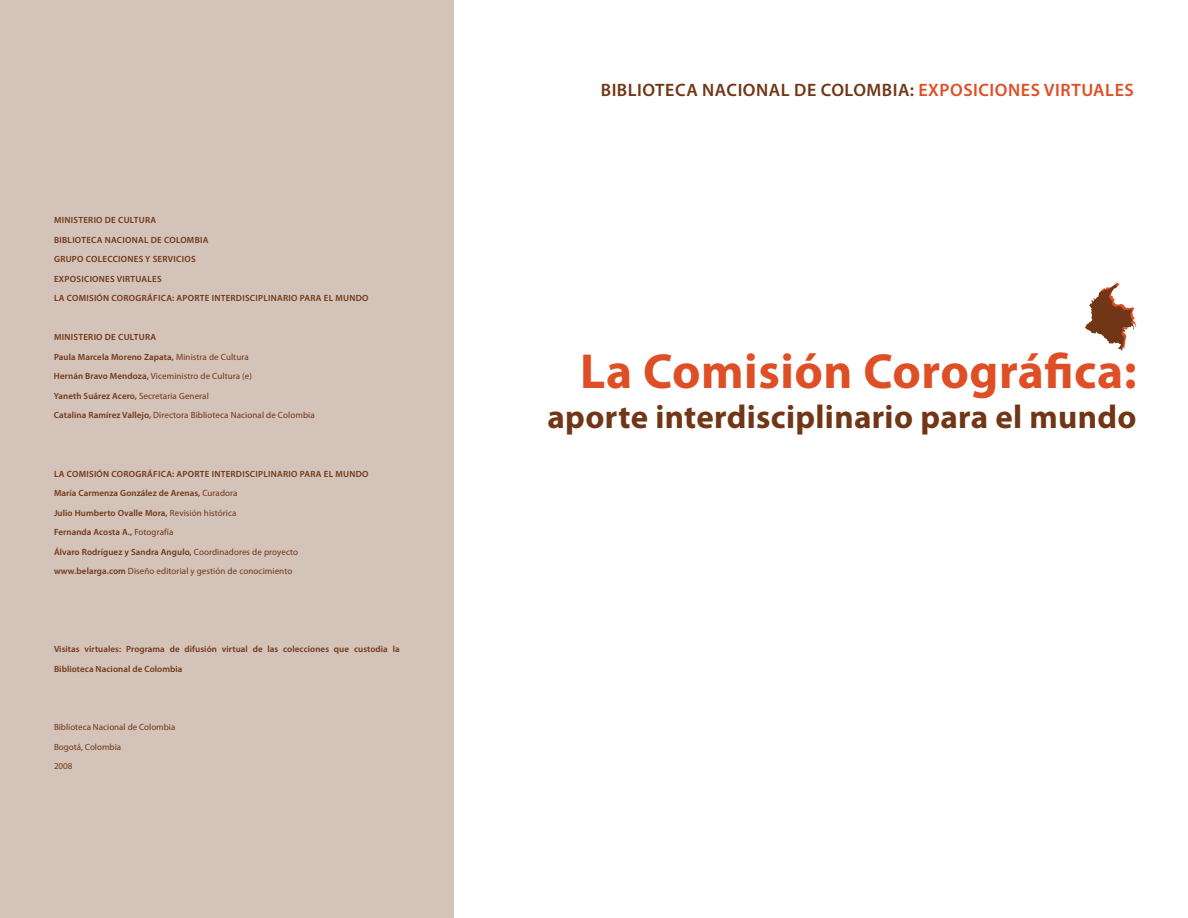
<style>
.page{position:relative;width:1188px;height:918px;background:#fff}
.page>*{position:absolute;margin:0;border:0;box-sizing:border-box;transform-origin:0 0}
.t1{font:700 49.5px "Myriad Pro";letter-spacing:.01em;color:#de4f26}
.t2{font:700 33px "Myriad Pro";letter-spacing:.01em;color:#703616}
.t3{font:600 18px "Myriad Pro";letter-spacing:.03em;color:#703616}
.t4{font:600 9px/19.5px "Myriad Pro";letter-spacing:.03em;color:#703616}
.t5{font:600 9px/19.5px "Myriad Pro";letter-spacing:.01em;color:#703616}
.t6{font:9px/19.5px "Myriad Pro";color:#703616}
.s1{font-weight:400}
.s2{color:#de4f26}
</style>
<div class="page">
<div style="left:0;top:0;width:454px;height:918px;background:#d4c3b9"></div>
<svg style="left:1085px;top:283px;width:52px;height:68px"></svg>
<p class="t4" style="left:54px;top:210px;width:23px">MINISTERIO</p>
<p class="t4" style="left:105px;top:210px;width:20px">DE CULTURA</p>
<p class="t4" style="left:54px;top:230px;width:20px">BIBLIOTECA</p>
<p class="t4" style="left:105px;top:230px;width:13px">NACIO</p>
<p class="t4" style="left:132px;top:230px;width:40px">NAL DE COLOM</p>
<p class="t4" style="left:195px;top:230px;width:11px">BIA</p>
<p class="t4" style="left:54px;top:249px;width:13px">GRUPO</p>
<p class="t4" style="left:86px;top:249px;width:7px">COLECCIO</p>
<p class="t4" style="left:54px;top:249px;width:316px;text-indent:73px">NES Y SERVICIOS<br>Exposiciones Virtuales<br>La comisión corográfica: aporte interdisciplinario para el mundo</p>
<p class="t4" style="left:54px;top:327px;width:262px">Ministerio de Cultura<br>Paula Marcela Moreno Zapata, <span class="s1">Ministra de Cultura<br></span>Hernán Bravo Mendoza, <span class="s1">Viceministro de Cultura (e)<br></span>Yaneth Suárez Acero, <span class="s1">Secretaria General<br></span>Catalina Ramírez Vallejo, <span class="s1">Directora Biblioteca Nacional de Colombia</span></p>
<p class="t4" style="left:54px;top:464px;width:316px">La comisión corográfica: Aporte interdisciplinario para el mundo María Carmenza González de Arenas, <span class="s1">Curadora<br></span>Julio Humberto Ovalle Mora, <span class="s1">Revisión histórica<br></span>Fernanda Acosta A., <span class="s1">Fotografía<br></span>Álvaro Rodríguez y Sandra Angulo, <span class="s1">Coordinadores de proyecto </span>www.belarga.com <span class="s1">Diseño editorial y gestión de conocimiento</span></p>
<p class="t5" style="left:54px;top:639px;width:347px">Visitas virtuales: Programa de difusión virtual de las colecciones que custodia la<br>Biblioteca Nacional de Colombia</p>
<p class="t6" style="left:54px;top:718px;width:123px">Biblioteca Nacional de Colombia<br>Bogotá, Colombia<br>2008</p>
<h3 class="t3" style="left:601px;top:79px;width:535px">Biblioteca Nacional De Colombia: <span class="s2">Exposiciones Virtuales</span></h3>
<h1 class="t1" style="left:580px;top:339px;width:558px">La Comisión Corográfica:</h1>
<h2 class="t2" style="left:548px;top:395px;width:591px">aporte interdisciplinario para el mundo</h2>
</div>
